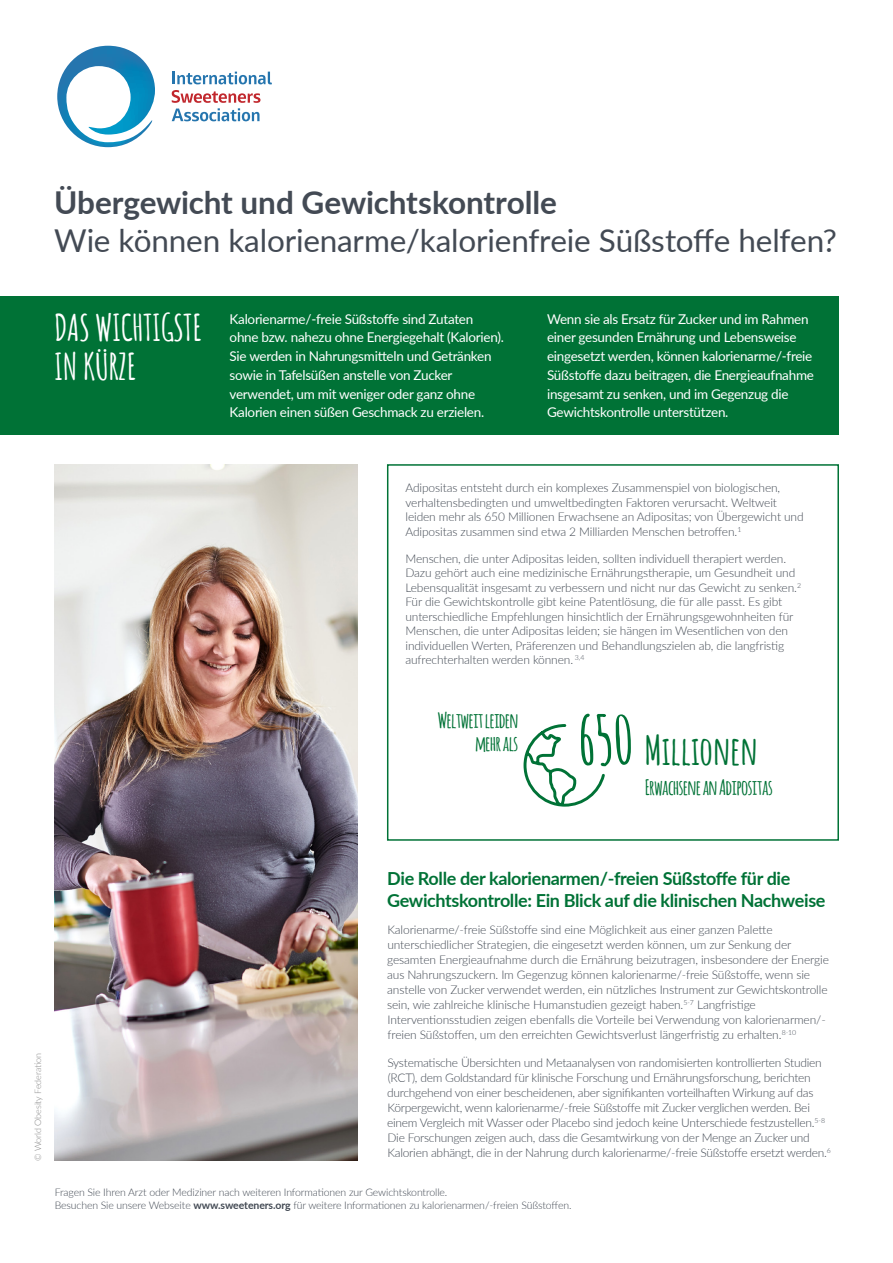
<style>
.page{position:relative;width:893px;height:1263px;background:#fff}
.page>*{position:absolute;margin:0;border:0;box-sizing:border-box;transform-origin:0 0}
.t1{font:700 39px "Amatic SC";letter-spacing:-.015em;color:#007236}
.t2{font:700 36px/38.2px "Amatic SC";letter-spacing:-.02em;color:#fff}
.t3{font:31.5px "Lato";letter-spacing:-.005em;color:#434a54}
.t4{font:700 31.5px "Lato";letter-spacing:-.005em;color:#434a54}
.t5{font:700 21px/22.5px "Amatic";letter-spacing:-.01em;color:#007236;text-align:right}
.t6{font:700 18px/21.6px "Lato";letter-spacing:-.02em;color:#007236}
.t7{font:13.5px/18.8px "Lato";letter-spacing:-.02em;color:#fff}
.t8{font:300 12px/15px "Lato";letter-spacing:-.01em;color:#434a54}
.t9{font:300 10.5px/12.6px "Lato";letter-spacing:-.01em;color:#434a54}
.t10{font:300 9px "Lato";letter-spacing:-.01em;color:#878787}
.s1{font-size:66.3px}
.s2{font-weight:700}
</style>
<div class="page">
<svg style="left:57px;top:46px;width:98px;height:101px"></svg>
<svg style="left:172px;top:72px;width:100px;height:12px"></svg>
<svg style="left:172px;top:90px;width:88px;height:31px"></svg>
<div style="left:0;top:296px;width:839px;height:138px;background:#007236"></div>
<img style="left:54px;top:464px;width:303px;height:697px">
<div style="left:387px;top:464px;width:452px;height:377px;border:2px solid #007236"></div>
<svg style="left:523px;top:724px;width:82px;height:83px"></svg>
<h3 class="t4" style="left:54px;top:179px;width:504px">Übergewicht und Gewichtskontrolle</h3>
<h3 class="t3" style="left:54px;top:218px;width:784px">Wie können kalorienarme/kalorienfreie Süßstoffe helfen?</h3>
<h2 class="t2" style="left:54px;top:306px;width:150px">DAS WICHTIGSTE<br>IN KÜRZE</h2>
<p class="t7" style="left:230px;top:309px;width:276px">Kalorienarme/-freie Süßstoffe sind Zutaten ohne bzw. nahezu ohne Energiegehalt (Kalorien).<br>Sie werden in Nahrungsmitteln und Getränken sowie in Tafelsüßen anstelle von Zucker verwendet, um mit weniger oder ganz ohne Kalorien einen süßen Geschmack zu erzielen.</p>
<p class="t7" style="left:547px;top:309px;width:268px">Wenn sie als Ersatz für Zucker und im Rahmen einer gesunden Ernährung und Lebensweise eingesetzt werden, können kalorienarme/-freie Süßstoffe dazu beitragen, die Energieaufnahme insgesamt zu senken, und im Gegenzug die Gewichtskontrolle unterstützen.</p>
<p class="t8" style="left:405px;top:480px;width:400px;line-height:14.4px">Adipositas entsteht durch ein komplexes Zusammenspiel von biologischen, verhaltensbedingten und umweltbedingten Faktoren verursacht. Weltweit leiden mehr als 650 Millionen Erwachsene an Adipositas; von Übergewicht und Adipositas zusammen sind etwa 2 Milliarden Menschen betroffen.<sup>1</sup></p>
<p class="t8" style="left:405px;top:551px;width:397px;line-height:14.5px">Menschen, die unter Adipositas leiden, sollten individuell therapiert werden.<br>Dazu gehört auch eine medizinische Ernährungstherapie, um Gesundheit und Lebensqualität insgesamt zu verbessern und nicht nur das Gewicht zu senken.<sup>2<br></sup>Für die Gewichtskontrolle gibt keine Patentlösung, die für alle passt. Es gibt unterschiedliche Empfehlungen hinsichtlich der Ernährungsgewohnheiten für Menschen, die unter Adipositas leiden; sie hängen im Wesentlichen von den individuellen Werten, Präferenzen und Behandlungszielen ab, die langfristig aufrechterhalten werden können. <sup>3,4</sup></p>
<h3 class="t5" style="left:438px;top:708px;width:82px">Weltweit leiden mehr als</h3>
<h1 class="t1" style="left:578px;top:721px;width:182px"><span class="s1">650</span> Millionen</h1>
<h3 class="t5" style="left:645px;top:775px;width:129px">Erwachsene an Adipositas</h3>
<p class="t10" style="left:32px;top:1161px;width:109px;rotate:-90deg">© World Obesity Federation</p>
<h3 class="t6" style="left:387px;top:867px;width:440px">Die Rolle der kalorienarmen/-freien Süßstoffe für die<br>Gewichtskontrolle: Ein Blick auf die klinischen Nachweise</h3>
<p class="t8" style="left:387px;top:922px;width:443px">Kalorienarme/-freie Süßstoffe sind eine Möglichkeit aus einer ganzen Palette unterschiedlicher Strategien, die eingesetzt werden können, um zur Senkung der gesamten Energieaufnahme durch die Ernährung beizutragen, insbesondere der Energie aus Nahrungszuckern. Im Gegenzug können kalorienarme/-freie Süßstoffe, wenn sie anstelle von Zucker verwendet werden, ein nützliches Instrument zur Gewichtskontrolle sein, wie zahlreiche klinische Humanstudien gezeigt haben.<sup>5-7</sup> Langfristige Interventionsstudien zeigen ebenfalls die Vorteile bei Verwendung von kalorienarmen/- freien Süßstoffen, um den erreichten Gewichtsverlust längerfristig zu erhalten.<sup>8-10</sup></p>
<p class="t8" style="left:387px;top:1055px;width:445px">Systematische Übersichten und Metaanalysen von randomisierten kontrollierten Studien (RCT), dem Goldstandard für klinische Forschung und Ernährungsforschung, berichten durchgehend von einer bescheidenen, aber signifikanten vorteilhaften Wirkung auf das Körpergewicht, wenn kalorienarme/-freie Süßstoffe mit Zucker verglichen werden. Bei einem Vergleich mit Wasser oder Placebo sind jedoch keine Unterschiede festzustellen.<sup>5-8<br></sup>Die Forschungen zeigen auch, dass die Gesamtwirkung von der Menge an Zucker und Kalorien abhängt, die in der Nahrung durch kalorienarme/-freie Süßstoffe ersetzt werden.<sup>6</sup></p>
<p class="t9" style="left:55px;top:1186px;width:518px">Fragen Sie Ihren Arzt oder Mediziner nach weiteren Informationen zur Gewichtskontrolle.<br>Besuchen Sie unsere Webseite <span class="s2">www.sweeteners.org</span> für weitere Informationen zu kalorienarmen/-freien Süßstoffen.</p>
</div>
